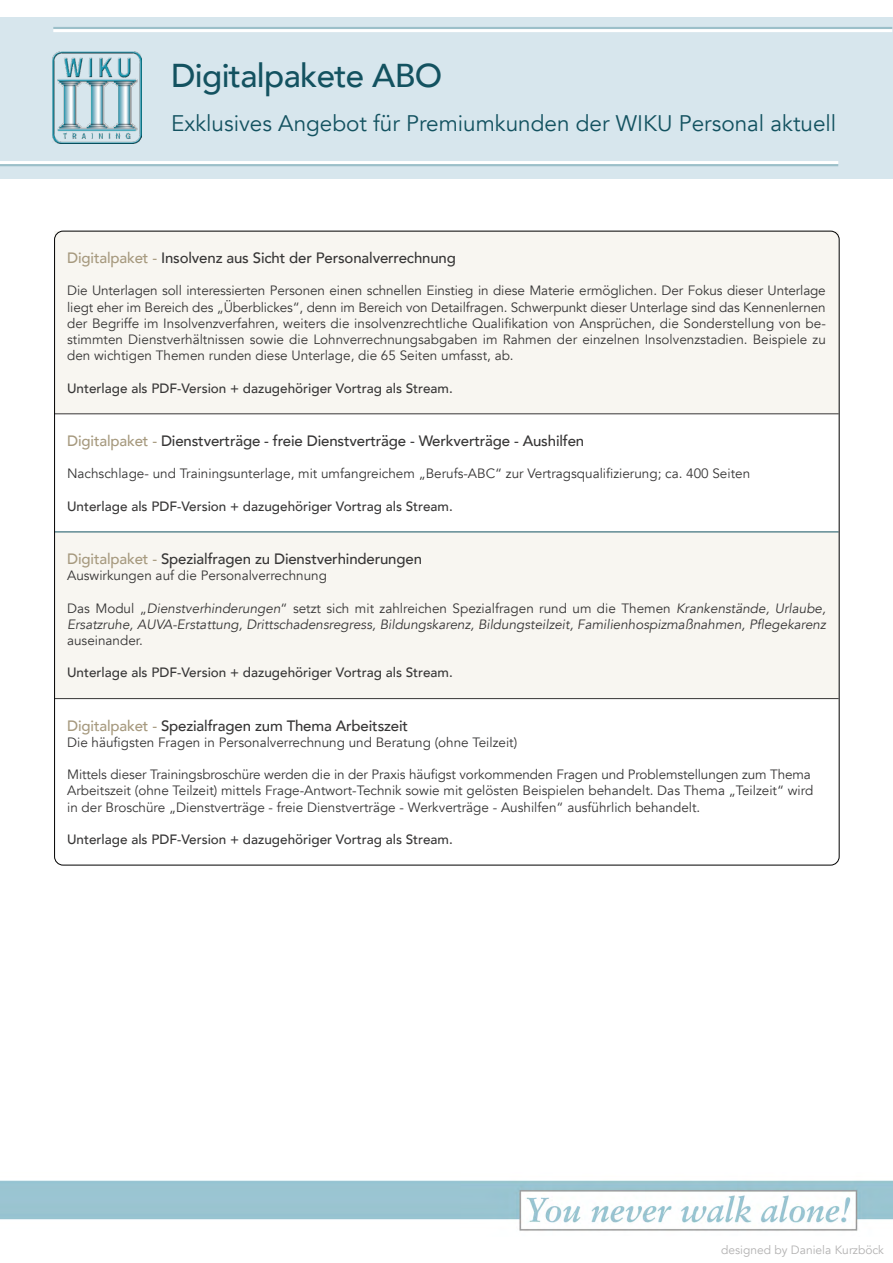
<style>
.page{position:relative;width:893px;height:1263px;background:#fff}
.page>*{position:absolute;margin:0;border:0;box-sizing:border-box;transform-origin:0 0}
.t1{font:500 33px "Avenir";letter-spacing:-.02em;color:#135260}
.t2{font:22.5px "Avenir";color:#135260}
.t3{font:500 15px "Avenir";letter-spacing:-.01em;color:#373636}
.t4{font:13.5px/16.2px "Avenir";color:#373636;text-align:justify}
.t5{font:italic 13.5px/16.2px "Avenir";color:#373636}
.t6{font:500 13.5px "Avenir";color:#373636}
.t7{font:12px "Avenir";color:#b3b2b2}
.s1{color:#a6997e}
.s2{font-style:normal}
</style>
<div class="page">
<img style="left:0;top:1180px;width:893px;height:51px">
<div style="left:0;top:17px;width:892px;height:162px;background:#d7e6ed"></div>
<img style="left:52px;top:51px;width:90px;height:93px">
<hr style="left:53px;top:27px;width:839px;height:2px;background:#106675">
<hr style="left:0;top:164px;width:838px;height:2px;background:#106675">
<hr style="left:0;top:161px;width:838px;height:3px;background:#fff">
<hr style="left:53px;top:29px;width:839px;height:3px;background:#fff">
<svg style="left:54px;top:231px;width:785px;height:467px;fill:#f8f6f1"></svg>
<hr style="left:54px;top:414px;width:785px;height:1px;background:#373636">
<hr style="left:54px;top:532px;width:785px;height:1px;background:#135260">
<hr style="left:54px;top:698px;width:785px;height:1px;background:#373636">
<h1 class="t1" style="left:171px;top:47px;width:273px">Digitalpakete ABO</h1>
<h2 class="t2" style="left:171px;top:109px;width:667px">Exklusives Angebot für Premiumkunden der WIKU Personal aktuell</h2>
<p class="t3" style="left:67px;top:245px;width:390px"><span class="s1">Digitalpaket -</span> Insolvenz aus Sicht der Personalverrechnung</p>
<p class="t4" style="left:67px;top:283px;width:760px">Die Unterlagen soll interessierten Personen einen schnellen Einstieg in diese Materie ermöglichen. Der Fokus dieser Unterlage liegt eher im Bereich des „Überblickes“, denn im Bereich von Detailfragen. Schwerpunkt dieser Unterlage sind das Kennenlernen der Begriffe im Insolvenzverfahren, weiters die insolvenzrechtliche Qualifikation von Ansprüchen, die Sonderstellung von be&shy;stimmten Dienstverhältnissen sowie die Lohnverrechnungsabgaben im Rahmen der einzelnen Insolvenzstadien. Beispiele zu den wichtigen Themen runden diese Unterlage, die 65 Seiten umfasst, ab.</p>
<p class="t6" style="left:67px;top:376px;width:387px">Unterlage als PDF-Version + dazugehöriger Vortrag als Stream.</p>
<p class="t3" style="left:67px;top:428px;width:519px"><span class="s1">Digitalpaket -</span> Dienstverträge - freie Dienstverträge - Werkverträge - Aushilfen</p>
<p class="t4" style="left:67px;top:466px;width:685px">Nachschlage- und Trainingsunterlage, mit umfangreichem „Berufs-ABC“ zur Vertragsqualifizierung; ca. 400 Seiten</p>
<p class="t6" style="left:67px;top:494px;width:387px">Unterlage als PDF-Version + dazugehöriger Vortrag als Stream.</p>
<p class="t3" style="left:67px;top:546px;width:356px"><span class="s1">Digitalpaket -</span> Spezialfragen zu Dienstverhinderungen</p>
<p class="t4" style="left:67px;top:568px;width:261px">Auswirkungen auf die Personalverrechnung</p>
<p class="t5" style="left:67px;top:600px;width:760px"><span class="s2">Das Modul „</span>Dienstverhinderungen<span class="s2">“ setzt sich mit zahlreichen Spezialfragen rund um die Themen</span> Krankenstände, Urlaube,<br>Ersatzruhe, AUVA-Erstattung, Drittschadensregress, Bildungskarenz, Bildungsteilzeit, Familienhospizmaßnahmen, Pflegekarenz</p>
<p class="t4" style="left:67px;top:632px;width:77px">auseinander.</p>
<p class="t6" style="left:67px;top:661px;width:387px">Unterlage als PDF-Version + dazugehöriger Vortrag als Stream.</p>
<p class="t3" style="left:67px;top:712px;width:343px"><span class="s1">Digitalpaket -</span> Spezialfragen zum Thema Arbeitszeit</p>
<p class="t4" style="left:67px;top:734px;width:452px">Die häufigsten Fragen in Personalverrechnung und Beratung (ohne Teilzeit)</p>
<p class="t4" style="left:67px;top:767px;width:748px;text-align:left">Mittels dieser Trainingsbroschüre werden die in der Praxis häufigst vorkommenden Fragen und Problemstellungen zum Thema<br>Arbeitszeit (ohne Teilzeit) mittels Frage-Antwort-Technik sowie mit gelösten Beispielen behandelt. Das Thema „Teilzeit“ wird in der Broschüre „Dienstverträge - freie Dienstverträge - Werkverträge - Aushilfen“ ausführlich behandelt.</p>
<p class="t6" style="left:67px;top:828px;width:387px">Unterlage als PDF-Version + dazugehöriger Vortrag als Stream.</p>
<p class="t7" style="left:721px;top:1242px;width:164px">designed by Daniela Kurzböck</p>
</div>
